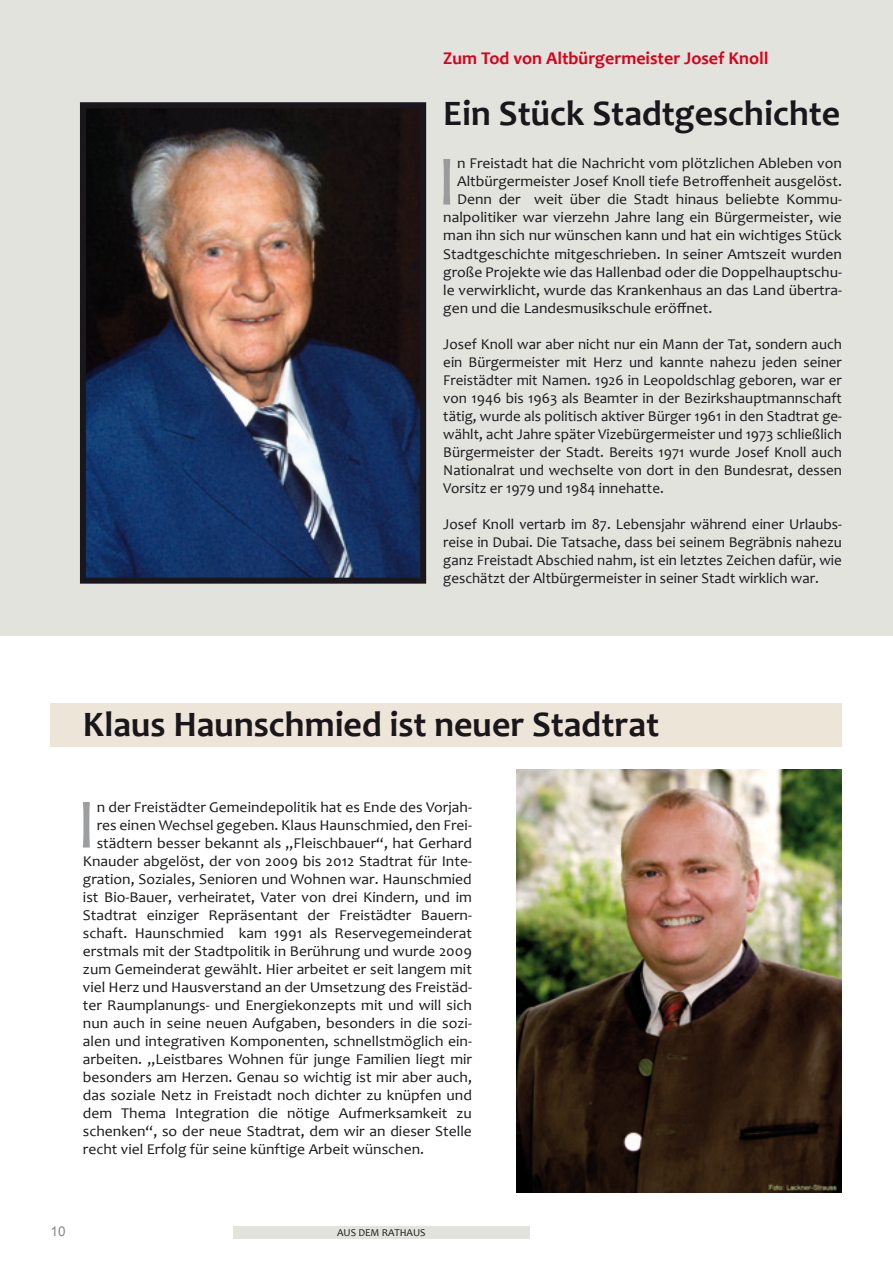
<style>
.page{position:relative;width:893px;height:1263px;background:#fff}
.page>*{position:absolute;margin:0;border:0;box-sizing:border-box;transform-origin:0 0}
.t1{font:71.7px "Candara";color:#9a9b9d;scale:1.04 1}
.t2{font:71.7px "Candara";color:#9d9ea0;scale:1.04 1}
.t3{font:700 36px "Candara";color:#1a171c}
.t4{font:700 18px "Candara";color:#da001a}
.t5{font:15px "Candara";color:#1a171c;scale:1.04 1}
.t6{font:15px/18px "Candara";color:#1a171c;text-align:justify}
.t7{font:13.5px "Arial";color:#87888a}
.t8{font:10.5px "Candara";color:#1a171c}
</style>
<div class="page">
<div style="left:233px;top:1226px;width:297px;height:12px;background:#e3e3dd"></div>
<div style="left:0;top:0;width:893px;height:636px;background:#e3e3dd"></div>
<img style="left:87px;top:109px;width:332px;height:468px">
<div style="left:80px;top:102px;width:346px;height:482px;border:6px solid #1a171c"></div>
<div style="left:50px;top:703px;width:792px;height:44px;background:#eee5d9"></div>
<img style="left:516px;top:770px;width:326px;height:423px">
<p class="t4" style="left:443px;top:47px;width:327px">Zum Tod von Altbürgermeister Josef Knoll</p>
<h2 class="t3" style="left:443px;top:92px;width:399px">Ein Stück Stadtgeschichte</h2>
<h1 class="t1" style="left:436px;top:138px;width:21px">I</h1>
<p class="t5" style="left:457px;top:155px;width:372px">n Freistadt hat die Nachricht vom plötzlichen Ableben von</p>
<p class="t5" style="left:457px;top:173px;width:372px">Altbürgermeister Josef Knoll tiefe Betroffenheit ausgelöst.</p>
<p class="t5" style="left:457px;top:191px;width:372px">Denn der weit über die Stadt hinaus beliebte Kommu-</p>
<p class="t5" style="left:443px;top:209px;width:385px">nalpolitiker war vierzehn Jahre lang ein Bürgermeister, wie</p>
<p class="t5" style="left:443px;top:227px;width:385px">man ihn sich nur wünschen kann und hat ein wichtiges Stück</p>
<p class="t5" style="left:443px;top:245px;width:385px">Stadtgeschichte mitgeschrieben. In seiner Amtszeit wurden</p>
<p class="t5" style="left:443px;top:263px;width:385px">große Projekte wie das Hallenbad oder die Doppelhauptschu-</p>
<p class="t5" style="left:443px;top:281px;width:385px">le verwirklicht, wurde das Krankenhaus an das Land übertra-</p>
<p class="t5" style="left:443px;top:299px;width:260px">gen und die Landesmusikschule eröffnet.</p>
<p class="t6" style="left:443px;top:335px;width:400px">Josef Knoll war aber nicht nur ein Mann der Tat, sondern auch ein Bürgermeister mit Herz und kannte nahezu jeden seiner Freistädter mit Namen. 1926 in Leopoldschlag geboren, war er von 1946 bis 1963 als Beamter in der Bezirkshauptmannschaft tätig, wurde als politisch aktiver Bürger 1961 in den Stadtrat ge&shy;wählt, acht Jahre später Vizebürgermeister und 1973 schließlich Bürgermeister der Stadt. Bereits 1971 wurde Josef Knoll auch Nationalrat und wechselte von dort in den Bundesrat, dessen Vorsitz er 1979 und 1984 innehatte.</p>
<p class="t6" style="left:443px;top:515px;width:400px">Josef Knoll vertarb im 87. Lebensjahr während einer Urlaubs&shy;reise in Dubai. Die Tatsache, dass bei seinem Begräbnis nahezu ganz Freistadt Abschied nahm, ist ein letztes Zeichen dafür, wie geschätzt der Altbürgermeister in seiner Stadt wirklich war.</p>
<h2 class="t3" style="left:83px;top:703px;width:578px">Klaus Haunschmied ist neuer Stadtrat</h2>
<h1 class="t2" style="left:76px;top:781px;width:21px">I</h1>
<p class="t5" style="left:97px;top:797px;width:362px">n der Freistädter Gemeindepolitik hat es Ende des Vorjah-</p>
<p class="t5" style="left:97px;top:815px;width:362px">res einen Wechsel gegeben. Klaus Haunschmied, den Frei-</p>
<p class="t5" style="left:97px;top:833px;width:362px">städtern besser bekannt als „Fleischbauer“, hat Gerhard</p>
<p class="t5" style="left:83px;top:851px;width:375px">Knauder abgelöst, der von 2009 bis 2012 Stadtrat für Inte-</p>
<p class="t5" style="left:83px;top:869px;width:375px">gration, Soziales, Senioren und Wohnen war. Haunschmied</p>
<p class="t5" style="left:83px;top:887px;width:375px">ist Bio-Bauer, verheiratet, Vater von drei Kindern, und im</p>
<p class="t5" style="left:83px;top:905px;width:376px">Stadtrat einziger Repräsentant der Freistädter Bauern-</p>
<p class="t5" style="left:83px;top:923px;width:376px">schaft. Haunschmied kam 1991 als Reservegemeinderat</p>
<p class="t5" style="left:83px;top:941px;width:375px">erstmals mit der Stadtpolitik in Berührung und wurde 2009</p>
<p class="t5" style="left:83px;top:959px;width:376px">zum Gemeinderat gewählt. Hier arbeitet er seit langem mit</p>
<p class="t5" style="left:83px;top:977px;width:376px">viel Herz und Hausverstand an der Umsetzung des Freistäd-</p>
<p class="t5" style="left:83px;top:995px;width:376px">ter Raumplanungs- und Energiekonzepts mit und will sich</p>
<p class="t5" style="left:83px;top:1013px;width:375px">nun auch in seine neuen Aufgaben, besonders in die sozi-</p>
<p class="t5" style="left:83px;top:1031px;width:376px">alen und integrativen Komponenten, schnellstmöglich ein-</p>
<p class="t5" style="left:83px;top:1049px;width:376px">arbeiten. „Leistbares Wohnen für junge Familien liegt mir</p>
<p class="t5" style="left:83px;top:1067px;width:376px">besonders am Herzen. Genau so wichtig ist mir aber auch,</p>
<p class="t5" style="left:83px;top:1085px;width:375px">das soziale Netz in Freistadt noch dichter zu knüpfen und</p>
<p class="t5" style="left:83px;top:1103px;width:376px">dem Thema Integration die nötige Aufmerksamkeit zu</p>
<p class="t5" style="left:83px;top:1121px;width:376px">schenken“, so der neue Stadtrat, dem wir an dieser Stelle</p>
<p class="t5" style="left:83px;top:1139px;width:329px">recht viel Erfolg für seine künftige Arbeit wünschen.</p>
<p class="t7" style="left:50px;top:1222px;width:17px">10</p>
<p class="t8" style="left:337px;top:1226px;width:90px">AUS DEM RATHAUS</p>
</div>
